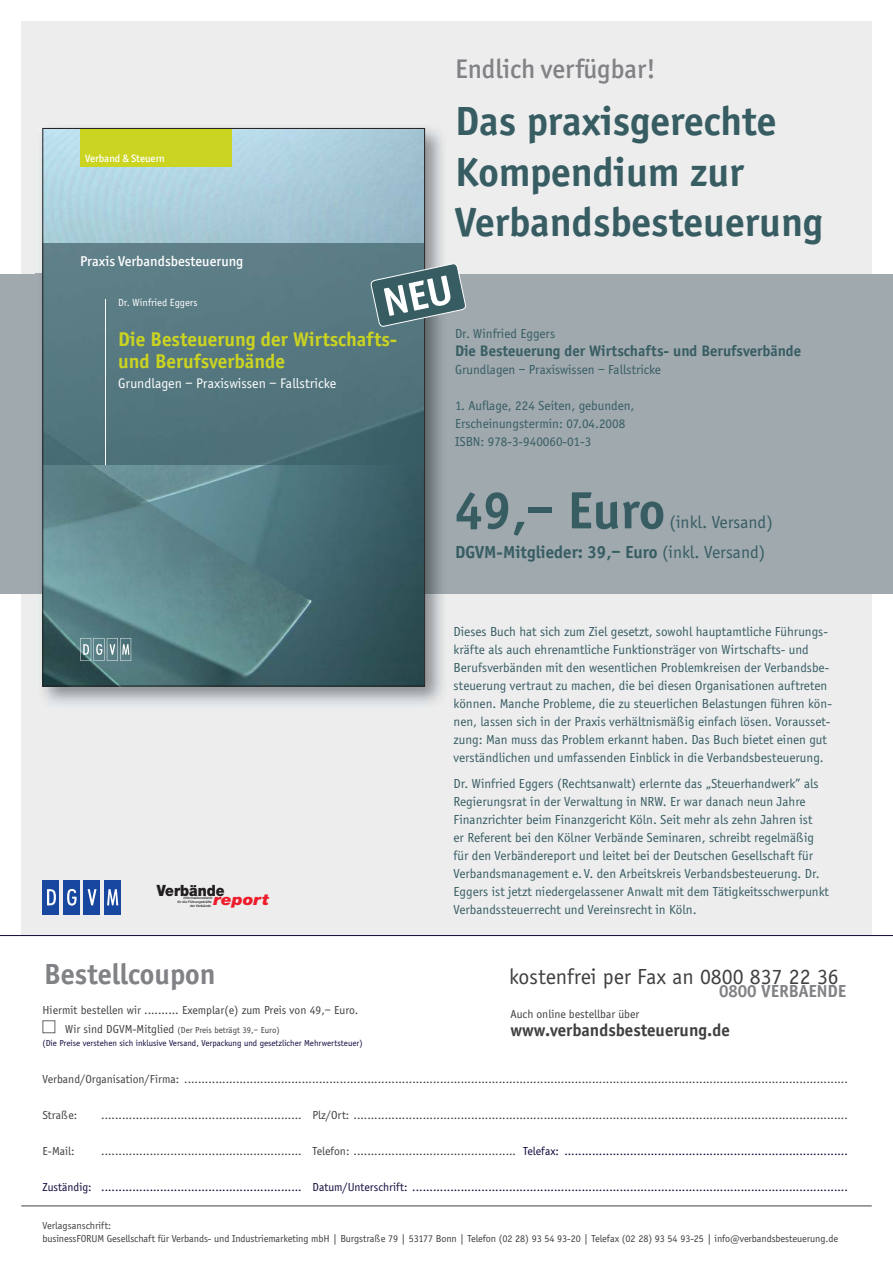
<style>
.page{position:relative;width:893px;height:1263px;background:#fff}
.page>*{position:absolute;margin:0;border:0;box-sizing:border-box;transform-origin:0 0}
.t1{font:700 54px "Officina Sans";color:#375d63}
.t2{font:700 42px/50.4px "Officina Sans";color:#375d63}
.t3{font:700 30px "Officina Sans";color:#808285}
.t4{font:500 27px "Officina San ITC";color:#808285}
.t5{font:22.5px "Officina Sans";color:#404041}
.t6{font:700 20.55px/22.4px "Officina Sans";color:#cbd421}
.t7{font:18px/30px "Officina Sans";color:#375d63}
.t8{font:700 18px "Officina Sans";color:#404041}
.t9{font:700 18px "Officina Sans";color:#808285}
.t10{font:700 15.75px "Officina Sans";color:#375d63}
.t11{font:900 15.6px "Helvetica Neue";color:#231f20;scale:.9 1}
.t12{font:italic 900 15.6px "Helvetica Neue";color:#ed1c2b;scale:1.1 1}
.t13{font:14.25px "Officina Sans";color:#fff}
.t14{font:500 14.25px "Officina San ITC";color:#fff}
.t15{font:13.5px/18px "Officina Sans";color:#375d63}
.t16{font:12px "Officina Sans";color:#404041}
.t17{font:12px "Officina Sans";color:#13073c}
.t18{font:10.65px "Officina Sans";color:#fff}
.t19{font:500 10.65px "Officina San ITC";color:#fff}
.t20{font:10.5px/12.6px "Officina Sans";letter-spacing:-.01em;color:#404041}
.t21{font:9px "Officina Sans";color:#13073c}
.t22{font:9px "Officina Sans";color:#404041}
.t23{font:italic 500 3.3px "Helvetica Neue";color:#231f20}
.s1{font-weight:700}
.s2{font-size:12px}
.s3{color:#13073c}
</style>
<div class="page">
<div style="left:21px;top:21px;width:851px;height:914px;background:#ededee"></div>
<div style="left:0;top:274px;width:893px;height:319px;background:#9fa9ae"></div>
<img style="left:36px;top:127px;width:408px;height:147px">
<img style="left:36px;top:274px;width:411px;height:431px">
<img style="left:45px;top:130px;width:378px;height:554px">
<div style="left:80px;top:128px;width:152px;height:39px;background:#cbd421"></div>
<img style="left:45px;top:243px;width:378px;height:221px">
<svg style="left:80px;top:638px;width:51px;height:23px"></svg>
<hr style="left:105px;top:299px;width:1px;height:165px;background:#fff">
<div style="left:43px;top:880px;width:16px;height:34px;background:#17479e"></div>
<svg style="left:47px;top:889px;width:9px;height:16px"></svg>
<div style="left:63px;top:880px;width:17px;height:34px;background:#17479e"></div>
<svg style="left:67px;top:889px;width:10px;height:16px"></svg>
<div style="left:84px;top:880px;width:16px;height:34px;background:#17479e"></div>
<svg style="left:88px;top:889px;width:9px;height:16px"></svg>
<div style="left:104px;top:880px;width:17px;height:34px;background:#17479e"></div>
<svg style="left:107px;top:889px;width:11px;height:16px"></svg>
<hr style="left:21px;top:1205px;width:851px;height:1px;background:#404041">
<div style="left:43px;top:1020px;width:12px;height:13px;border:1px solid #636466"></div>
<hr style="left:0;top:935px;width:893px;height:1px;background:#13073c">
<svg style="left:370px;top:263px;width:96px;height:64px;background:#728c91"></svg>
<p class="t19" style="left:85px;top:153px;width:81px">Verband &amp; Steuern</p>
<p class="t14" style="left:80px;top:254px;width:165px">Praxis Verbandsbesteuerung</p>
<p class="t18" style="left:118px;top:298px;width:81px">Dr. Winfried Eggers</p>
<h3 class="t6" style="left:118px;top:330px;width:281px">Die Besteuerung der Wirtschafts&shy;und Berufsverbände</h3>
<p class="t13" style="left:118px;top:378px;width:220px">Grundlagen – Praxiswissen – Fallstricke</p>
<p class="t11" style="left:157px;top:884px;width:77px">Verbände</p>
<p class="t23" style="left:184px;top:897px;width:31px">Informationsdienst</p>
<p class="t23" style="left:177px;top:901px;width:36px">für die Führungskräfte</p>
<p class="t23" style="left:190px;top:904px;width:22px">der Verbände</p>
<p class="t12" style="left:213px;top:894px;width:52px">report</p>
<h3 class="t4" style="left:455px;top:56px;width:202px">Endlich verfügbar!</h3>
<h2 class="t2" style="left:455px;top:99px;width:370px">Das praxisgerechte<br>Kompendium zur<br>V erbandsbesteuerung</h2>
<p class="t15" style="left:455px;top:325px;width:102px">Dr. Winfried Eggers</p>
<p class="t10" style="left:455px;top:344px;width:348px">Die Besteuerung der Wirtschafts- und Berufsverbände</p>
<p class="t15" style="left:455px;top:361px;width:208px">Grundlagen – Praxiswissen – Fallstricke</p>
<p class="t15" style="left:455px;top:397px;width:181px">1. Auflage, 224 Seiten, gebunden,<br>Erscheinungstermin: 07.04.2008<br>ISBN: 978-3-940060-01-3</p>
<h1 class="t1" style="left:455px;top:489px;width:212px">49,– Euro</h1>
<h3 class="t7" style="left:455px;top:509px;width:319px;text-indent:215px">(inkl. Versand)<br><span class="s1">DGVM-Mitglieder: 39,– Euro</span> (inkl. Versand)</h3>
<p class="t15" style="left:454px;top:623px;width:380px">Dieses Buch hat sich zum Ziel gesetzt, sowohl hauptamtliche Führungs&shy;kräfte als auch ehrenamtliche Funktionsträger von Wirtschafts- und Berufsverbänden mit den wesentlichen Problemkreisen der Verbandsbe&shy;steuerung vertraut zu machen, die bei diesen Organisationen auftreten können. Manche Probleme, die zu steuerlichen Belastungen führen kön&shy;nen, lassen sich in der Praxis verhältnismäßig einfach lösen. Vorausset&shy;zung: Man muss das Problem erkannt haben. Das Buch bietet einen gut verständlichen und umfassenden Einblick in die Verbandsbesteuerung.</p>
<p class="t15" style="left:454px;top:776px;width:377px">Dr. Winfried Eggers (Rechtsanwalt) erlernte das „Steuerhandwerk” als Regierungsrat in der Verwaltung in NRW. Er war danach neun Jahre Finanzrichter beim Finanzgericht Köln. Seit mehr als zehn Jahren ist<br>er Referent bei den Kölner Verbände Seminaren, schreibt regelmäßig für den Verbändereport und leitet bei der Deutschen Gesellschaft für Verbandsmanagement e. V. den Arbeitskreis Verbandsbesteuerung. Dr.<br>Eggers ist jetzt niedergelassener Anwalt mit dem Tätigkeitsschwerpunkt Verbandssteuerrecht und Vereinsrecht in Köln.</p>
<h3 class="t3" style="left:44px;top:962px;width:173px">Bestellcoupon</h3>
<h3 class="t5" style="left:509px;top:967px;width:331px">kostenfrei per Fax an 0800 837 22 36</h3>
<h3 class="t9" style="left:719px;top:984px;width:129px">0800 VERBAENDE</h3>
<p class="t16" style="left:43px;top:1005px;width:317px">Hiermit bestellen wir .......... Exemplar(e) zum Preis von 49,– Euro.</p>
<p class="t22" style="left:65px;top:1027px;width:216px"><span class="s2">Wir sind DGVM-Mitglied</span> (Der Preis beträgt 39,– Euro)</p>
<p class="t16" style="left:43px;top:1074px;width:807px">Verband/Organisation/Firma: ................................................................................................................................................................................................</p>
<p class="t16" style="left:43px;top:1110px;width:36px">Straße:</p>
<p class="t16" style="left:101px;top:1110px;width:748px">.......................................................... Plz/Ort: ...............................................................................................................................................</p>
<p class="t16" style="left:43px;top:1146px;width:34px">E-Mail:</p>
<p class="t16" style="left:101px;top:1146px;width:748px">.......................................................... Telefon: ............................................... <span class="s3">Telefax: ..................................................................................</span></p>
<p class="t17" style="left:43px;top:1182px;width:807px">Zuständig: .......................................................... Datum/Unterschrift: ..............................................................................................................................</p>
<p class="t16" style="left:511px;top:1009px;width:130px">Auch online bestellbar über</p>
<h3 class="t8" style="left:511px;top:1023px;width:221px">www.verbandsbesteuerung.de</h3>
<p class="t21" style="left:43px;top:1040px;width:322px">(Die Preise verstehen sich inklusive Versand, Verpackung und gesetzlicher Mehrwertsteuer)</p>
<p class="t20" style="left:43px;top:1220px;width:797px">Verlagsanschrift:<br>businessFORUM Gesellschaft für Verbands- und Industriemarketing mbH | Burgstraße 79 | 53177 Bonn | Telefon (02 28) 93 54 93-20 | Telefax (02 28) 93 54 93-25 | info@verbandsbesteuerung.de</p>
</div>
